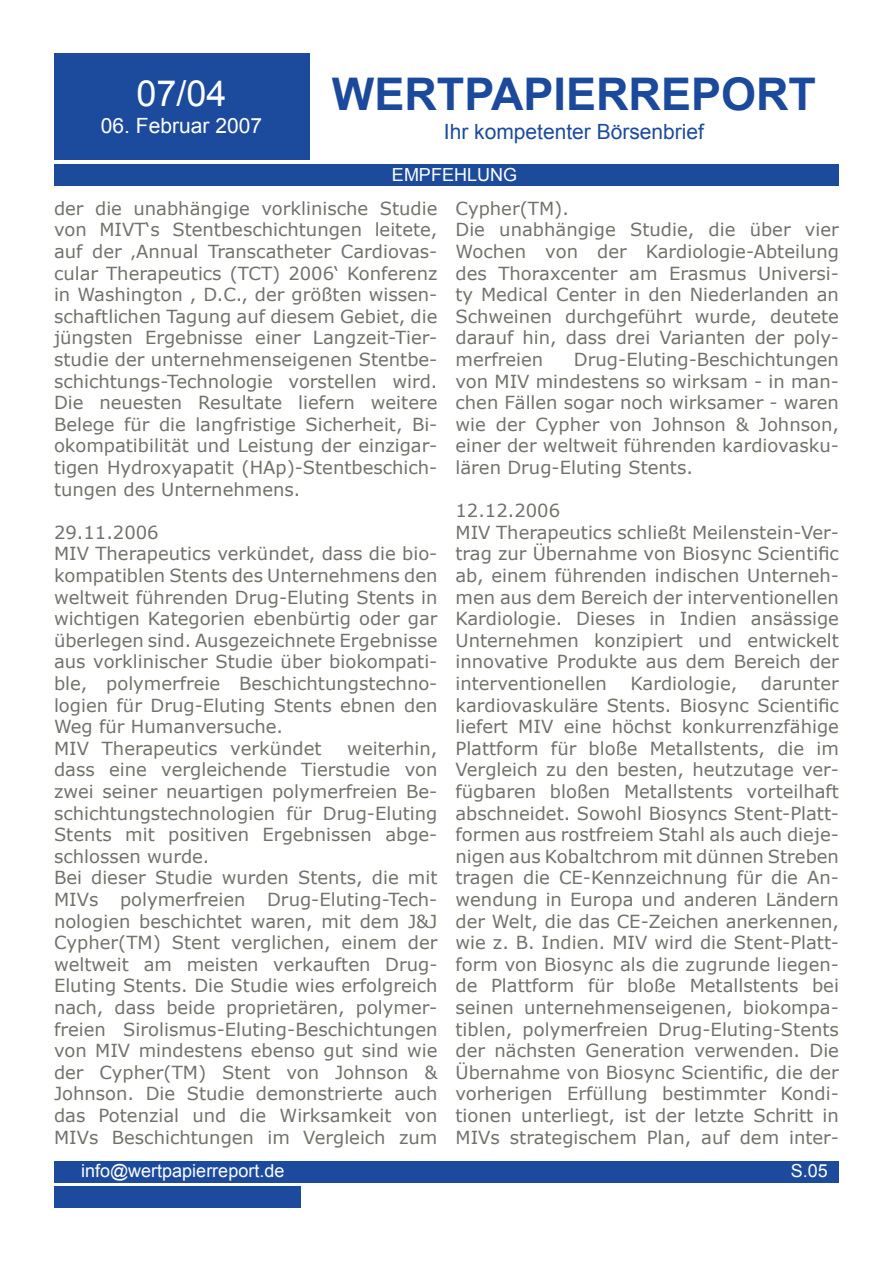
<style>
.page{position:relative;width:893px;height:1263px;background:#fff}
.page>*{position:absolute;margin:0;border:0;box-sizing:border-box;transform-origin:0 0}
.t1{font:700 45px "Arial";color:#1b4a9c}
.t2{font:36px "Arial";color:#fff}
.t3{font:21px "Arial";color:#1c4b9d}
.t4{font:21px "Arial";color:#fdfdfd}
.t5{font:18px/21.6px "Verdana";color:#70736b}
.t6{font:18px "Arial";color:#fff}
</style>
<div class="page">
<div style="left:54px;top:1187px;width:247px;height:21px;background:#1c4b9d"></div>
<div style="left:54px;top:164px;width:785px;height:22px;background:#1c4b9c"></div>
<div style="left:54px;top:53px;width:255px;height:107px;background:#1c4b9d"></div>
<div style="left:54px;top:1161px;width:785px;height:21px;background:#1c4b9d"></div>
<h2 class="t2" style="left:136px;top:69px;width:92px">07/04</h2>
<h1 class="t1" style="left:332px;top:65px;width:486px">WERTPAPIERREPORT</h1>
<p class="t3" style="left:444px;top:118px;width:262px">Ihr kompetenter Börsenbrief</p>
<p class="t4" style="left:101px;top:112px;width:163px">06. Februar 2007</p>
<p class="t6" style="left:392px;top:163px;width:127px">EMPFEHLUNG</p>
<p class="t5" style="left:54px;top:197px;width:385px;text-align:justify">der die unabhängige vorklinische Studie von MIVT‘s Stentbeschichtungen leitete, auf der ‚Annual Transcatheter Cardiovas&shy;cular Therapeutics (TCT) 2006‘ Konferenz in Washington , D.C., der größten wissen&shy;schaftlichen Tagung auf diesem Gebiet, die jüngsten Ergebnisse einer Langzeit-Tier&shy;studie der unternehmenseigenen Stentbe&shy;schichtungs-Technologie vorstellen wird.<br>Die neuesten Resultate liefern weitere Belege für die langfristige Sicherheit, Bi&shy;okompatibilität und Leistung der einzigar&shy;tigen Hydroxyapatit (HAp)-Stentbeschich&shy;tungen des Unternehmens.</p>
<p class="t5" style="left:54px;top:521px;width:385px">29.11.2006<br>MIV Therapeutics verkündet, dass die bio&shy;kompatiblen Stents des Unternehmens den weltweit führenden Drug-Eluting Stents in wichtigen Kategorien ebenbürtig oder gar überlegen sind. Ausgezeichnete Ergebnisse aus vorklinischer Studie über biokompati&shy;ble, polymerfreie Beschichtungstechno&shy;logien für Drug-Eluting Stents ebnen den Weg für Humanversuche.<br>MIV Therapeutics verkündet</p>
<p class="t5" style="left:54px;top:737px;width:385px;text-indent:293px">weiterhin, dass eine vergleichende Tierstudie von zwei seiner neuartigen polymerfreien Be&shy;schichtungstechnologien für Drug-Eluting Stents mit positiven Ergebnissen abge&shy;schlossen wurde.<br>Bei dieser Studie wurden Stents, die mit MIVs polymerfreien Drug-Eluting-Tech&shy;nologien beschichtet waren, mit dem J&amp;J Cypher(TM) Stent verglichen, einem der weltweit am meisten verkauften Drug-Eluting Stents. Die Studie wies erfolgreich nach, dass beide proprietären, polymer&shy;freien Sirolismus-Eluting-Beschichtungen von MIV mindestens ebenso gut sind wie der Cypher(TM) Stent von Johnson &amp; Johnson. Die Studie demonstrierte auch das Potenzial und die Wirksamkeit von MIVs Beschichtungen im Vergleich zum</p>
<p class="t5" style="left:455px;top:197px;width:385px">Cypher(TM).<br>Die unabhängige Studie, die über vier<br>Wochen von der Kardiologie-Abteilung des Thoraxcenter am Erasmus Universi&shy;ty Medical Center in den Niederlanden an<br>Schweinen durchgeführt wurde, deutete darauf hin, dass drei Varianten der poly&shy;merfreien</p>
<p class="t5" style="left:455px;top:348px;width:385px;text-align:justify;text-indent:118px">Drug-Eluting-Beschichtungen von MIV mindestens so wirksam - in man&shy;chen Fällen sogar noch wirksamer - waren wie der Cypher von Johnson &amp; Johnson, einer der weltweit führenden kardiovasku&shy;lären Drug-Eluting Stents.</p>
<p class="t5" style="left:455px;top:499px;width:385px">12.12.2006<br>MIV Therapeutics schließt Meilenstein-Ver&shy;trag zur Übernahme von Biosync Scientific ab, einem führenden indischen Unterneh&shy;men aus dem Bereich der interventionellen Kardiologie. Dieses in Indien ansässige Unternehmen konzipiert und entwickelt innovative Produkte aus dem Bereich der interventionellen</p>
<p class="t5" style="left:455px;top:672px;width:385px;text-align:justify;text-indent:305px">darunter kardiovaskuläre Stents. Biosync Scientific liefert MIV eine höchst konkurrenzfähige Plattform für bloße Metallstents, die im Vergleich zu den besten, heutzutage ver&shy;fügbaren bloßen Metallstents vorteilhaft abschneidet. Sowohl Biosyncs Stent-Platt&shy;formen aus rostfreiem Stahl als auch dieje&shy;nigen aus Kobaltchrom mit dünnen Streben tragen die CE-Kennzeichnung für die An&shy;wendung in Europa und anderen Ländern der Welt, die das CE-Zeichen anerkennen, wie z. B. Indien. MIV wird die Stent-Platt&shy;form von Biosync als die zugrunde liegen&shy;de Plattform für bloße Metallstents bei seinen unternehmenseigenen, biokompa&shy;tiblen, polymerfreien Drug-Eluting-Stents der nächsten Generation verwenden. Die Übernahme von Biosync Scientific, die der vorherigen Erfüllung bestimmter Kondi&shy;tionen unterliegt, ist der letzte Schritt in MIVs strategischem Plan, auf dem inter-</p>
<p class="t5" style="left:631px;top:672px;width:108px">Kardiologie,</p>
<p class="t6" style="left:81px;top:1159px;width:205px">info@wertpapierreport.de</p>
<p class="t6" style="left:791px;top:1159px;width:39px">S.05</p>
</div>
